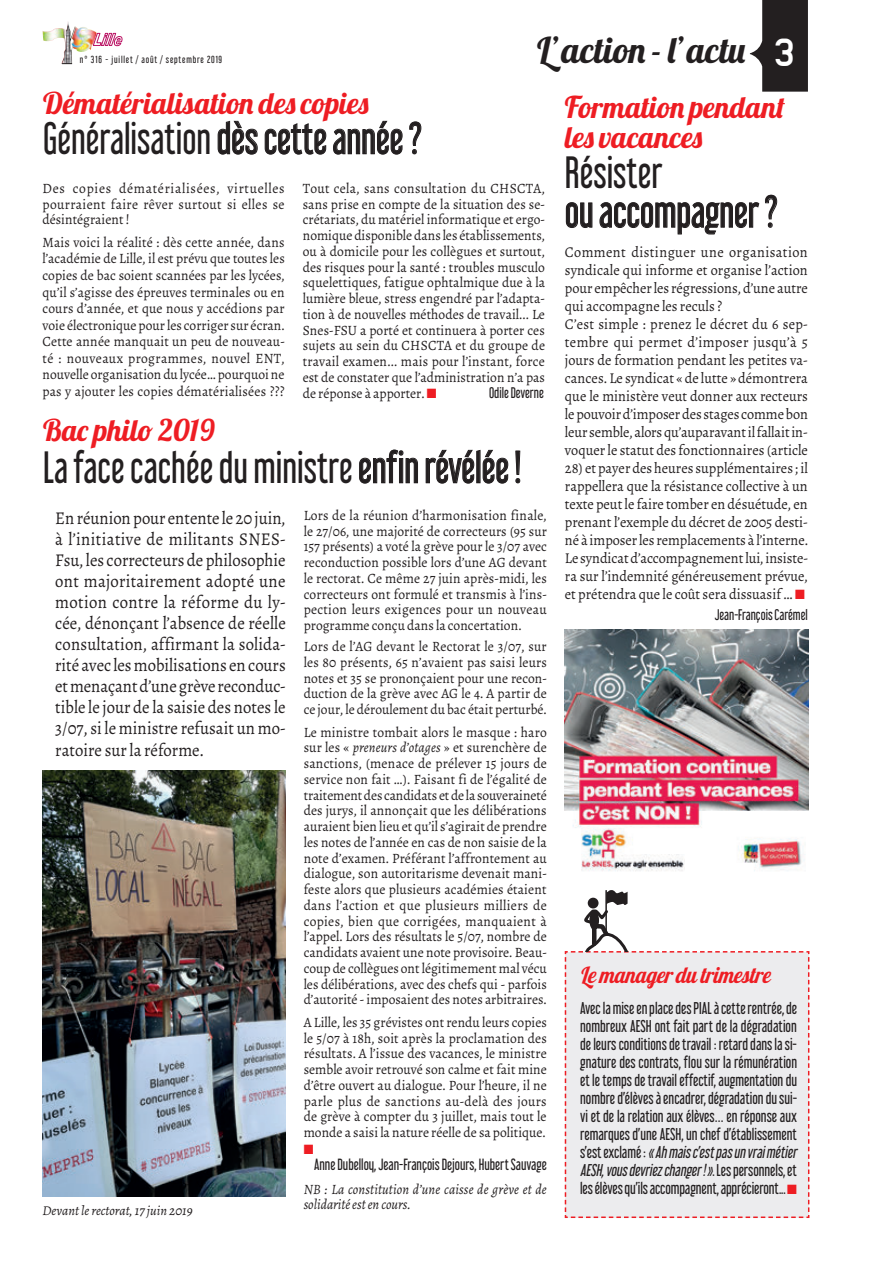
<style>
.page{position:relative;width:893px;height:1263px;background:#fff}
.page>*{position:absolute;margin:0;border:0;box-sizing:border-box;transform-origin:0 0}
.t1{font:39.75px/39.8px "Libel Suit Rg";color:#231f20;scale:.92 1}
.t2{font:35.85px "Lobster 1.4";color:#231f20}
.t3{font:30px/30px "Lobster 1.4";color:#ee1d23}
.t4{font:22.5px "Lobster 1.4";letter-spacing:-.005em;color:#ee1d23;scale:.92 1}
.t5{font:18px/21.1px "Alegreya";color:#231f20;text-align:justify;scale:.93 1}
.t6{font:15px/18px "Alegreya";color:#231f20;scale:.95 1}
.t7{font:15px/18px "Libel Suit Rg";color:#231f20;scale:.95 1}
.t8{font:14.25px/15.8px "Alegreya";color:#231f20;text-align:justify;scale:.95 1}
.t9{font:italic 14.25px/15px "Alegreya";letter-spacing:.015em;color:#231f20;scale:.95 1}
.t10{font:14.25px "Libel Suit Rg";color:#231f20;scale:.95 1}
.t11{font:13.5px "Libel Suit Rg";color:#231f20;scale:.95 1}
.t12{font:italic 13.5px "Alegreya";color:#231f20}
.t13{font:13.5px "Zapf Dingbats ITC";color:#ee1d23;scale:.95 1}
.t14{font:9px "Libel Suit Rg";letter-spacing:.09em;color:#231f20}
.s1{font-family:"Lastwaerkbold";font-size:39px;color:#fff}
.s2{color:#ee1d23}
.s3{font-style:italic}
</style>
<div class="page">
<svg style="left:750px;top:0;width:58px;height:92px"></svg>
<svg style="left:218px;top:121px;width:40px;height:34px"></svg>
<svg style="left:265px;top:123px;width:61px;height:32px"></svg>
<svg style="left:333px;top:121px;width:70px;height:34px"></svg>
<svg style="left:409px;top:121px;width:13px;height:34px"></svg>
<img style="left:42px;top:22px;width:55px;height:42px">
<svg style="left:93px;top:33px;width:29px;height:13px"></svg>
<svg style="left:566px;top:202px;width:26px;height:26px"></svg>
<svg style="left:599px;top:195px;width:178px;height:40px"></svg>
<svg style="left:359px;top:449px;width:59px;height:35px"></svg>
<svg style="left:426px;top:449px;width:82px;height:35px"></svg>
<svg style="left:515px;top:450px;width:5px;height:33px"></svg>
<img style="left:565px;top:629px;width:243px;height:242px">
<img style="left:43px;top:771px;width:243px;height:425px">
<svg style="left:565px;top:890px;width:244px;height:328px"></svg>
<div style="left:589px;top:911px;width:10px;height:19px;background:#231f20;border-radius:50%"></div>
<p class="t14" style="left:80px;top:53px;width:144px">n° 316 - juillet / août / septembre 2019</p>
<h2 class="t2" style="left:537px;top:27px;width:259px">L’action - l’actu <span class="s1">3</span></h2>
<h3 class="t3" style="left:43px;top:88px;width:328px">Dématérialisation des copies</h3>
<h1 class="t1" style="left:43px;top:114px;width:413px">Généralisation dès cette année ?</h1>
<p class="t8" style="left:43px;top:180px;width:256px">Des copies dématérialisées, virtuelles pourraient faire rêver surtout si elles se désintégraient !</p>
<p class="t8" style="left:43px;top:234px;width:257px;line-height:16.5px">Mais voici la réalité : dès cette année, dans l’académie de Lille, il est prévu que toutes les copies de bac soient scannées par les lycées, qu’il s’agisse des épreuves terminales ou en cours d’année, et que nous y accédions par voie électronique pour les corriger sur écran.<br>Cette année manquait un peu de nouveau&shy;té : nouveaux programmes, nouvel ENT, nouvelle organisation du lycée… pourquoi ne pas y ajouter les copies dématérialisées ???</p>
<p class="t8" style="left:303px;top:180px;width:257px">Tout cela, sans consultation du CHSCTA, sans prise en compte de la situation des se&shy;crétariats, du matériel informatique et ergo&shy;nomique disponible dans les établissements, ou à domicile pour les collègues et surtout, des risques pour la santé : troubles musculo squelettiques, fatigue ophtalmique due à la lumière bleue, stress engendré par l’adapta&shy;tion à de nouvelles méthodes de travail... Le Snes-FSU a porté et continuera à porter ces sujets au sein du CHSCTA et du groupe de travail examen... mais pour l’instant, force est de constater que l’administration n’a pas de réponse à apporter. <span class="s2">■</span></p>
<p class="t11" style="left:489px;top:381px;width:59px">Odile Deverne</p>
<h3 class="t3" style="left:43px;top:414px;width:173px">Bac philo 2019</h3>
<h1 class="t1" style="left:43px;top:443px;width:521px">La face cachée du ministre enfin révélée !</h1>
<p class="t5" style="left:55px;top:507px;width:249px">En réunion pour entente le 20 juin, à l’initiative de militants SNES-Fsu, les correcteurs de philosophie ont majoritairement adopté une motion contre la réforme du ly&shy;cée, dénonçant l’absence de réelle consultation, affirmant la solida&shy;rité avec les mobilisations en cours et menaçant d’une grève reconduc&shy;tible le jour de la saisie des notes le 3/07, si le ministre refusait un mo&shy;ratoire sur la réforme.</p>
<p class="t8" style="left:304px;top:507px;width:258px">Lors de la réunion d’harmonisation finale, le 27/06, une majorité de correcteurs (95 sur 157 présents) a voté la grève pour le 3/07 avec reconduction possible lors d’une AG devant le rectorat. Ce même 27 juin après-midi, les correcteurs ont formulé et transmis à l’ins&shy;pection leurs exigences pour un nouveau programme conçu dans la concertation.</p>
<p class="t8" style="left:304px;top:638px;width:258px">Lors de l’AG devant le Rectorat le 3/07, sur les 80 présents, 65 n’avaient pas saisi leurs notes et 35 se prononçaient pour une recon&shy;duction de la grève avec AG le 4. A partir de ce jour, le déroulement du bac était perturbé.</p>
<p class="t8" style="left:304px;top:724px;width:257px">Le ministre tombait alors le masque : haro sur les « <span class="s3">preneurs d’otages</span> » et surenchère de sanctions, (menace de prélever 15 jours de service non fait …). Faisant fi de l’égalité de traitement des candidats et de la souveraineté des jurys, il annonçait que les délibérations auraient bien lieu et qu’il s’agirait de prendre les notes de l’année en cas de non saisie de la note d’examen. Préférant l’affrontement au dialogue, son autoritarisme devenait mani&shy;feste alors que plusieurs académies étaient dans l’action et que plusieurs milliers de copies, bien que corrigées, manquaient à l’appel. Lors des résultats le 5/07, nombre de candidats avaient une note provisoire. Beau&shy;coup de collègues ont légitimement mal vécu les délibérations, avec des chefs qui - parfois d’autorité - imposaient des notes arbitraires.</p>
<p class="t8" style="left:304px;top:1014px;width:257px">A Lille, les 35 grévistes ont rendu leurs copies le 5/07 à 18h, soit après la proclamation des résultats. A l’issue des vacances, le ministre semble avoir retrouvé son calme et fait mine d’être ouvert au dialogue. Pour l’heure, il ne parle plus de sanctions au-delà des jours de grève à compter du 3 juillet, mais tout le monde a saisi la nature réelle de sa politique.</p>
<p class="t13" style="left:304px;top:1143px;width:12px">■</p>
<p class="t10" style="left:314px;top:1153px;width:247px">Anne Dubelloy, Jean-François Dejours, Hubert Sauvage</p>
<p class="t9" style="left:304px;top:1182px;width:257px">NB : La constitution d’une caisse de grève et de solidarité est en cours.</p>
<p class="t12" style="left:43px;top:1202px;width:152px">Devant le rectorat, 17 juin 2019</p>
<h3 class="t3" style="left:565px;top:92px;width:221px">Formation pendant les vacances</h3>
<h1 class="t1" style="left:565px;top:148px;width:233px">Résister<br>ou accompagner ?</h1>
<p class="t6" style="left:565px;top:243px;width:257px">Comment distinguer une organisation syndicale qui informe et organise l’action pour empêcher les régressions, d’une autre qui accompagne les reculs ?<br>C’est simple : prenez le décret du 6 sep&shy;tembre qui permet d’imposer jusqu’à 5 jours de formation pendant les petites va&shy;cances. Le syndicat « de lutte » démontrera que le ministère veut donner aux recteurs le pouvoir d’imposer des stages comme bon leur semble, alors qu’auparavant il fallait in&shy;voquer le statut des fonctionnaires (article</p>
<p class="t6" style="left:565px;top:459px;width:257px;text-align:justify">28) et payer des heures supplémentaires ; il rappellera que la résistance collective à un texte peut le faire tomber en désuétude, en prenant l’exemple du décret de 2005 desti&shy;né à imposer les remplacements à l’interne.<br>Le syndicat d’accompagnement lui, insiste&shy;ra sur l’indemnité généreusement prévue, et prétendra que le coût sera dissuasif … <span class="s2">■</span></p>
<p class="t11" style="left:715px;top:603px;width:100px">Jean-François Carémel</p>
<h3 class="t4" style="left:580px;top:960px;width:212px">Le manager du trimestre</h3>
<p class="t7" style="left:580px;top:998px;width:234px">Avec la mise en place des PIAL à cette rentrée, de nombreux AESH ont fait part de la dégradation de leurs conditions de travail : retard dans la si&shy;gnature des contrats, flou sur la rémunération et le temps de travail effectif, augmentation du nombre d’élèves à encadrer, dégradation du sui&shy;vi et de la relation aux élèves… en réponse aux remarques d’une AESH, un chef d’établissement s ’ e s t e x c l a m é : <span class="s3">«Ahmaisc’estpasunvraimétier AESH,vousdevriezchanger!»</span>. L e s p e r s o n n e l s , e t les élèves qu’ils accompagnent, apprécieront...<span class="s2">■</span></p>
</div>
